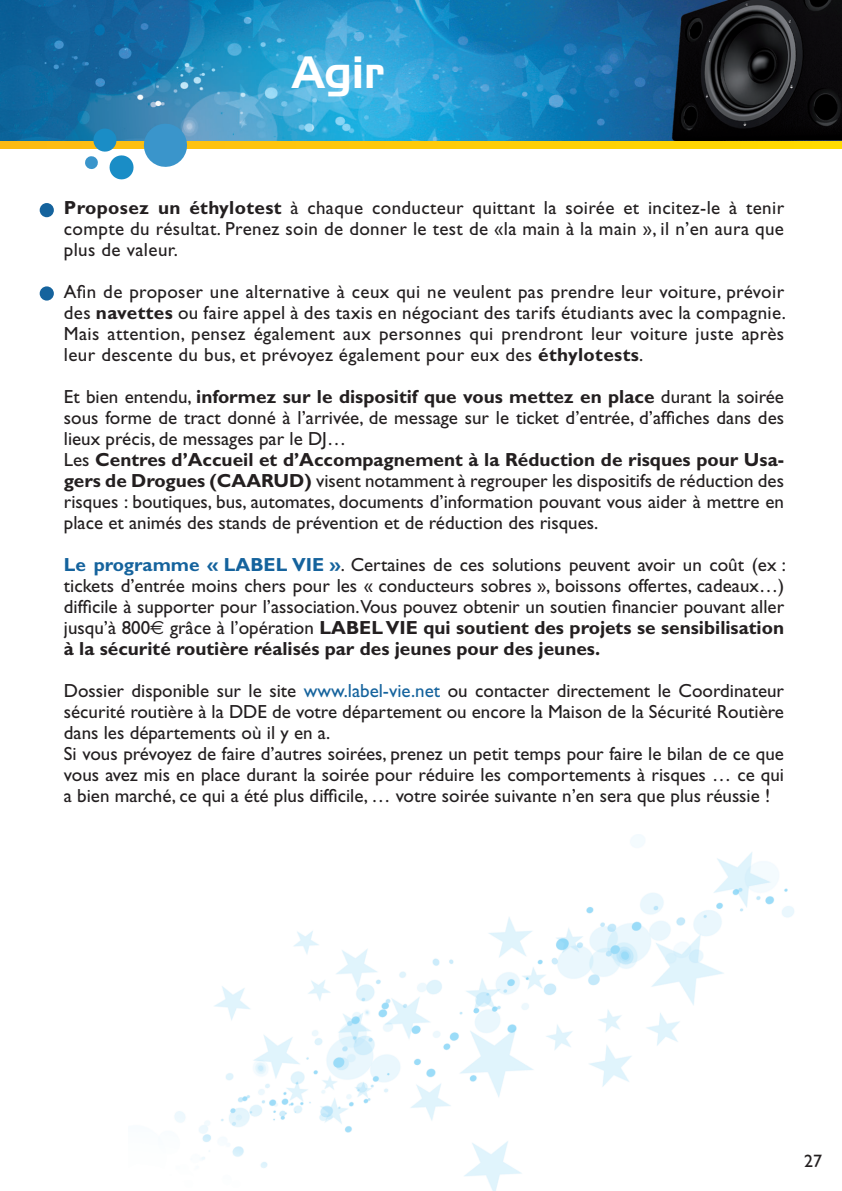
<style>
.page{position:relative;width:842px;height:1191px;background:#fff}
.page>*{position:absolute;margin:0;border:0;box-sizing:border-box;transform-origin:0 0}
.t1{font:44px "Handel Gothic BT";color:#fff}
.t2{font:19px/21px "Gill Sans Std";color:#231f20;text-align:justify}
.t3{font:18px "Gill Sans Std";color:#231f20}
.s1{font-weight:700}
.s2{font-weight:700;color:#15639d}
.s3{font-family:"Euro Sans"}
.s4{color:#15639d}
</style>
<div class="page">
<img style="left:174px;top:834px;width:620px;height:357px">
<img style="left:0;top:0;width:842px;height:141px">
<svg style="left:0;top:141px;width:842px;height:7px"></svg>
<svg style="left:141px;top:121px;width:48px;height:46px"></svg>
<svg style="left:84px;top:127px;width:51px;height:53px"></svg>
<div style="left:40px;top:203px;width:14px;height:14px;background:#15639d;border-radius:50%"></div>
<div style="left:40px;top:286px;width:14px;height:14px;background:#15639d;border-radius:50%"></div>
<h1 class="t1" style="left:293px;top:45px;width:94px">Agir</h1>
<p class="t2" style="left:64px;top:197px;width:722px"><span class="s1">Proposez un éthylotest</span> à chaque conducteur quittant la soirée et incitez-le à tenir compte du résultat. Prenez soin de donner le test de «la main à la main », il n’en aura que plus de valeur.</p>
<p class="t2" style="left:64px;top:281px;width:724px">Afin de proposer une alternative à ceux qui ne veulent pas prendre leur voiture, prévoir des <span class="s1">navettes</span> ou faire appel à des taxis en négociant des tarifs étudiants avec la compagnie.<br>Mais attention, pensez également aux personnes qui prendront leur voiture juste après leur descente du bus, et prévoyez également pour eux des <span class="s1">éthylotests</span>.</p>
<p class="t2" style="left:64px;top:386px;width:722px;text-align:left">Et bien entendu, <span class="s1">informez sur le dispositif que vous mettez en place</span> durant la soirée sous forme de tract donné à l’arrivée, de message sur le ticket d’entrée, d’affiches dans des lieux précis, de messages par le DJ…<br>Les <span class="s1">Centres d’Accueil et d’Accompagnement à la Réduction de risques pour Usa&shy;gers de Drogues (CAARUD)</span> visent notamment à regrouper les dispositifs de réduction des risques : boutiques, bus, automates, documents d’information pouvant vous aider à mettre en place et animés des stands de prévention et de réduction des risques.</p>
<p class="t2" style="left:64px;top:554px;width:724px"><span class="s2">Le programme « LABEL VIE »</span>. Certaines de ces solutions peuvent avoir un coût (ex : tickets d’entrée moins chers pour les « conducteurs sobres », boissons offertes, cadeaux…) difficile à supporter pour l’association.Vous pouvez obtenir un soutien financier pouvant aller jusqu’à 800<span class="s3">e</span> grâce à l’opération <span class="s1">LABEL VIE qui soutient des projets se sensibilisation à la sécurité routière réalisés par des jeunes pour des jeunes.</span></p>
<p class="t2" style="left:64px;top:680px;width:722px;text-align:left">Dossier disponible sur le site <span class="s4">www.label-vie.net</span> ou contacter directement le Coordinateur sécurité routière à la DDE de votre département ou encore la Maison de la Sécurité Routière dans les départements où il y en a.<br>Si vous prévoyez de faire d’autres soirées, prenez un petit temps pour faire le bilan de ce que vous avez mis en place durant la soirée pour réduire les comportements à risques … ce qui a bien marché, ce qui a été plus difficile, … votre soirée suivante n’en sera que plus réussie !</p>
<p class="t3" style="left:804px;top:1150px;width:19px">27</p>
</div>
